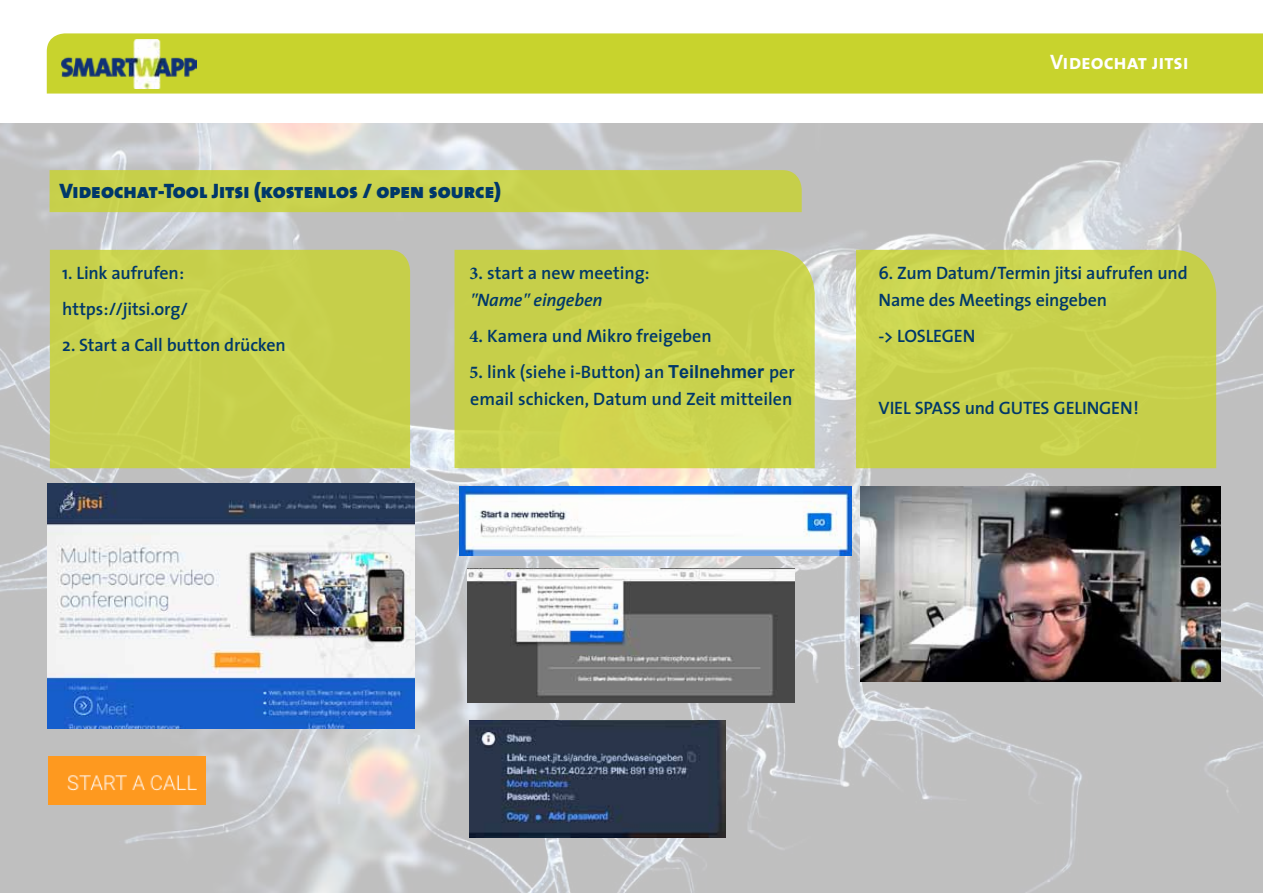
<style>
.page{position:relative;width:1263px;height:893px;background:#fff}
.page>*{position:absolute;margin:0;border:0;box-sizing:border-box;transform-origin:0 0}
.t1{font:21px "The Sans Black Caps";color:#00386a}
.t2{font:21px "The Sans Bold Caps";color:#fff}
.t3{font:600 18px/27px "The Sans";letter-spacing:-.005em;color:#00386a}
.s1{font-family:"Minion Pro";font-weight:700}
.s2{font-family:"Minion Pro";font-weight:700;font-style:italic}
.s3{font-style:italic}
.s4{font-family:"Arial";font-weight:700}
</style>
<div class="page">
<div style="left:47px;top:33px;width:1216px;height:61px;background:#c8d32d"></div>
<img style="left:62px;top:40px;width:135px;height:48px">
<img style="left:0;top:123px;width:1263px;height:770px">
<div style="left:50px;top:250px;width:360px;height:218px;background:#c6cf4b"></div>
<svg style="left:856px;top:250px;width:360px;height:218px;background:#c8d14d"></svg>
<svg style="left:454px;top:250px;width:361px;height:218px;background:#c9d150"></svg>
<div style="left:50px;top:170px;width:752px;height:42px;background:#c7d04b"></div>
<img style="left:860px;top:487px;width:361px;height:194px">
<img style="left:48px;top:484px;width:367px;height:244px">
<img style="left:49px;top:757px;width:156px;height:48px">
<img style="left:459px;top:487px;width:392px;height:69px">
<img style="left:467px;top:569px;width:328px;height:134px">
<img style="left:469px;top:721px;width:257px;height:117px">
<p class="t1" style="left:60px;top:173px;width:443px">Videochat-Tool Jitsi (kostenlos / open source)</p>
<p class="t3" style="left:62px;top:254px;width:128px;line-height:36px">1. Link aufrufen: https://jitsi.org/</p>
<p class="t3" style="left:62px;top:331px;width:225px">2. Start a Call button drücken</p>
<p class="t3" style="left:470px;top:259px;width:181px"><span class="s1">3.</span> start a new meeting: <span class="s2">"</span><span class="s3">Name</span><span class="s2">"</span> <span class="s3">eingeben</span></p>
<p class="t3" style="left:470px;top:322px;width:244px"><span class="s1">4.</span> Kamera und Mikro freigeben</p>
<p class="t3" style="left:470px;top:358px;width:327px"><span class="s1">5.</span> link (siehe i-Button) an <span class="s4">Teilnehmer</span> per email schicken, Datum und Zeit mitteilen</p>
<p class="t2" style="left:1050px;top:44px;width:140px">Videochat jitsi</p>
<p class="t3" style="left:878px;top:259px;width:311px">6. Zum Datum/Termin jitsi aufrufen und<br>Name des Meetings eingeben</p>
<p class="t3" style="left:878px;top:322px;width:98px">-&gt; LOSLEGEN</p>
<p class="t3" style="left:878px;top:394px;width:262px">VIEL SPASS und GUTES GELINGEN!</p>
</div>
